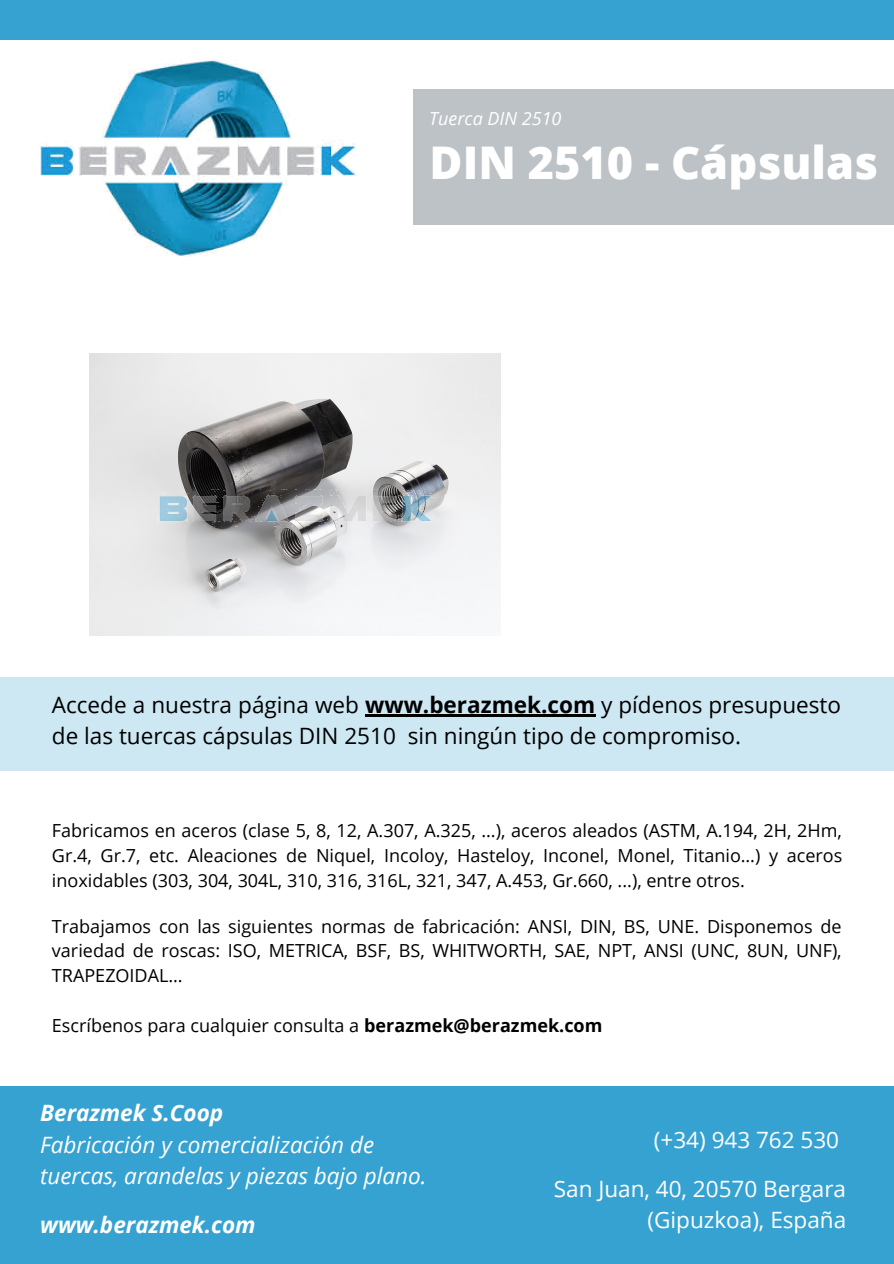
<style>
.page{position:relative;width:894px;height:1264px;background:#fff}
.page>*{position:absolute;margin:0;border:0;box-sizing:border-box;transform-origin:0 0}
.t1{font:800 45px "Open Sans";color:#fff}
.t2{font:22.5px/31.5px "Open Sans";color:#000}
.t3{font:italic 22.5px/31.5px "Open Sans";color:#fff}
.t4{font:22.5px/48.2px "Open Sans";color:#fff}
.t5{font:italic 700 22.5px "Open Sans";color:#fff}
.t6{font:18px/24.8px "Open Sans";color:#000;text-align:justify}
.t7{font:italic 18px "Open Sans";color:#fff}
.s1{font-weight:700}
</style>
<div class="page">
<div style="left:0;top:0;width:893px;height:39px;background:#36a2d2"></div>
<div style="left:413px;top:89px;width:480px;height:136px;background:#bcc2c6"></div>
<img style="left:40px;top:59px;width:315px;height:198px">
<img style="left:89px;top:354px;width:411px;height:281px">
<div style="left:0;top:1086px;width:893px;height:177px;background:#36a2d2"></div>
<div style="left:0;top:678px;width:893px;height:93px;background:#cde8f3"></div>
<hr style="left:365px;top:714px;width:230px;height:2px;background:#000">
<img style="left:157px;top:489px;width:276px;height:37px">
<p class="t7" style="left:429px;top:106px;width:134px">Tuerca DIN 2510</p>
<h1 class="t1" style="left:429px;top:131px;width:450px">DIN 2510 - Cápsulas</h1>
<p class="t2" style="left:52px;top:688px;width:790px">Accede a nuestra página web <span class="s1">www.berazmek.com</span> y pídenos presupuesto de las tuercas cápsulas DIN 2510 sin ningún tipo de compromiso.</p>
<p class="t6" style="left:52px;top:818px;width:791px">Fabricamos en aceros (clase 5, 8, 12, A.307, A.325, …), aceros aleados (ASTM, A.194, 2H, 2Hm, Gr.4, Gr.7, etc. Aleaciones de Niquel, Incoloy, Hasteloy, Inconel, Monel, Titanio…) y aceros inoxidables (303, 304, 304L, 310, 316, 316L, 321, 347, A.453, Gr.660, ...), entre otros.</p>
<p class="t6" style="left:52px;top:913px;width:791px">Trabajamos con las siguientes normas de fabricación: ANSI, DIN, BS, UNE. Disponemos de variedad de roscas: ISO, METRICA, BSF, BS, WHITWORTH, SAE, NPT, ANSI (UNC, 8UN, UNF), TRAPEZOIDAL…</p>
<p class="t6" style="left:52px;top:1012px;width:552px">Escríbenos para cualquier consulta a <span class="s1">berazmek@berazmek.com</span></p>
<p class="t5" style="left:40px;top:1097px;width:184px">Berazmek S.Coop</p>
<p class="t3" style="left:40px;top:1128px;width:387px">Fabricación y comercialización de tuercas, arandelas y piezas bajo plano.</p>
<p class="t4" style="left:553px;top:1115px;width:294px;text-indent:100px">(+34) 943 762 530<br>San Juan, 40, 20570 Bergara</p>
<p class="t5" style="left:40px;top:1208px;width:217px">www.berazmek.com</p>
<p class="t4" style="left:647px;top:1195px;width:200px">(Gipuzkoa), España</p>
</div>
